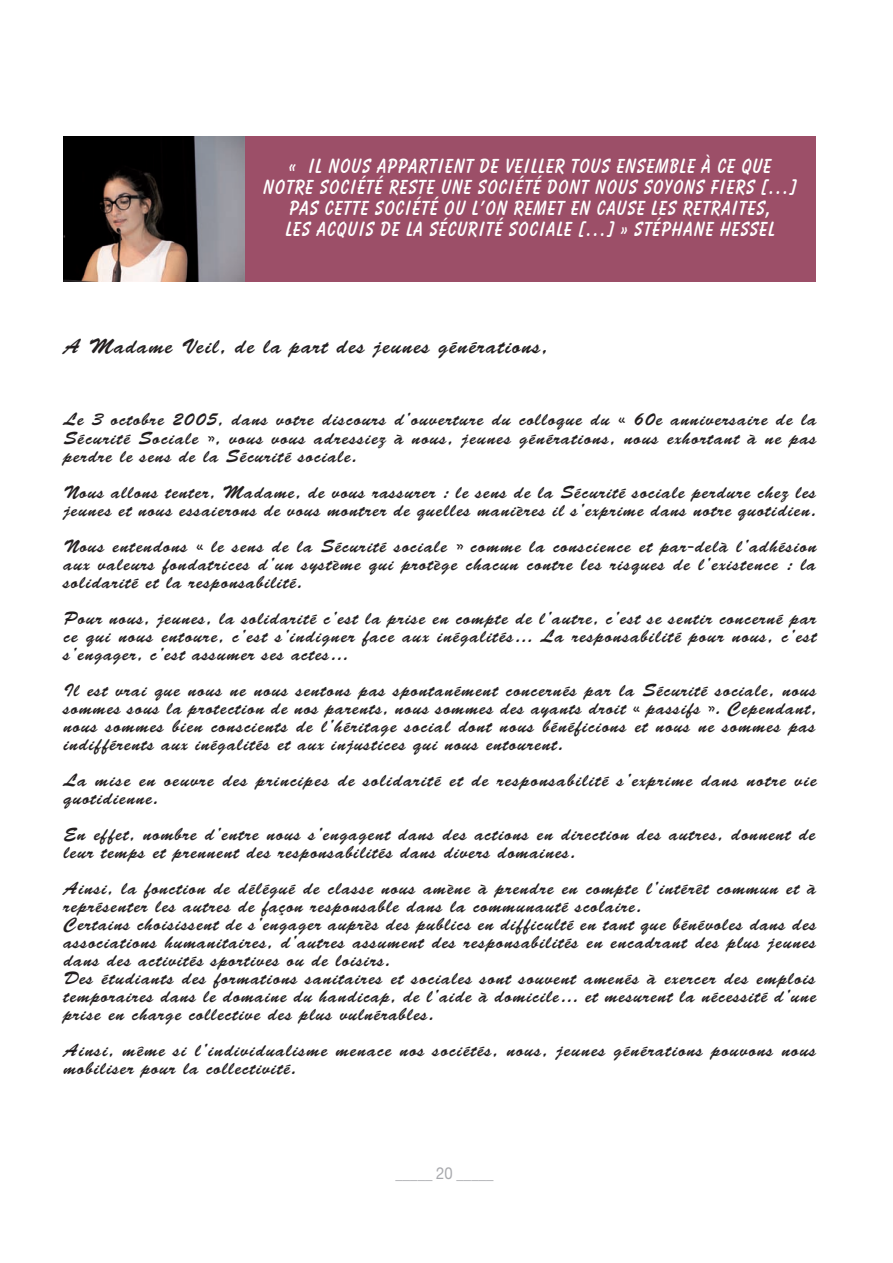
<style>
.page{position:relative;width:893px;height:1263px;background:#fff}
.page>*{position:absolute;margin:0;border:0;box-sizing:border-box;transform-origin:0 0}
.t1{font:700 21px/21px "Balloon BT";letter-spacing:.04em;color:#fff;text-align:center}
.t2{font:21px "Brush Script Std";letter-spacing:.06em;color:#231f20}
.t3{font:18px/18px "Brush Script Std";letter-spacing:.06em;color:#231f20}
.t4{font:16.5px "Helvetica Neue LT Pro";color:#a8a9ad;scale:.9 1}
</style>
<div class="page">
<div style="left:244px;top:136px;width:572px;height:146px;background:#9c4f68"></div>
<img style="left:64px;top:136px;width:180px;height:146px">
<p class="t1" style="left:264px;top:155px;width:535px">« IL NOUS APPARTIENT DE VEILLER TOUS ENSEMBLE À CE QUE NOTRE SOCIÉTÉ RESTE UNE SOCIÉTÉ DONT NOUS SOYONS FIERS […] PAS CETTE SOCIÉTÉ OU L’ON REMET EN CAUSE LES RETRAITES,<br>LES ACQUIS DE LA SÉCURITÉ SOCIALE […] » STÉPHANE HESSEL</p>
<p class="t2" style="left:64px;top:335px;width:486px">A Madame Veil, de la part des jeunes générations,</p>
<p class="t3" style="left:64px;top:411px;width:755px;text-align:justify">Le 3 octobre 2005, dans votre discours d’ouverture du colloque du « 60e anniversaire de la Sécurité Sociale », vous vous adressiez à nous, jeunes générations, nous exhortant à ne pas perdre le sens de la Sécurité sociale.</p>
<p class="t3" style="left:64px;top:483px;width:754px">Nous allons tenter, Madame, de vous rassurer : le sens de la Sécurité sociale perdure chez les jeunes et nous essaierons de vous montrer de quelles manières il s’exprime dans notre quotidien.</p>
<p class="t3" style="left:64px;top:537px;width:754px;text-align:justify">Nous entendons « le sens de la Sécurité sociale » comme la conscience et par-delà l’adhésion aux valeurs fondatrices d’un système qui protège chacun contre les risques de l’existence : la solidarité et la responsabilité.</p>
<p class="t3" style="left:64px;top:609px;width:754px;text-align:justify">Pour nous, jeunes, la solidarité c’est la prise en compte de l’autre, c’est se sentir concerné par ce qui nous entoure, c’est s’indigner face aux inégalités… La responsabilité pour nous, c’est s’engager, c’est assumer ses actes…</p>
<p class="t3" style="left:64px;top:681px;width:754px;text-align:justify">Il est vrai que nous ne nous sentons pas spontanément concernés par la Sécurité sociale, nous sommes sous la protection de nos parents, nous sommes des ayants droit « passifs ». Cependant, nous sommes bien conscients de l’héritage social dont nous bénéficions et nous ne sommes pas indifférents aux inégalités et aux injustices qui nous entourent.</p>
<p class="t3" style="left:64px;top:771px;width:755px">La mise en oeuvre des principes de solidarité et de responsabilité s’exprime dans notre vie quotidienne.</p>
<p class="t3" style="left:64px;top:825px;width:753px">En effet, nombre d’entre nous s’engagent dans des actions en direction des autres, donnent de leur temps et prennent des responsabilités dans divers domaines.</p>
<p class="t3" style="left:64px;top:879px;width:754px">Ainsi, la fonction de délégué de classe nous amène à prendre en compte l’intérêt commun et à représenter les autres de façon responsable dans la communauté scolaire.<br>Certains choisissent de s’engager auprès des publics en difficulté en tant que bénévoles dans des associations humanitaires, d’autres assument des responsabilités en encadrant des plus jeunes dans des activités sportives ou de loisirs.<br>Des étudiants des formations sanitaires et sociales sont souvent amenés à exercer des emplois temporaires dans le domaine du handicap, de l’aide à domicile… et mesurent la nécessité d’une prise en charge collective des plus vulnérables.</p>
<p class="t3" style="left:64px;top:1041px;width:754px">Ainsi, même si l’individualisme menace nos sociétés, nous, jeunes générations pouvons nous mobiliser pour la collectivité.</p>
<p class="t4" style="left:395px;top:1163px;width:111px">_____ 20 _____</p>
</div>
